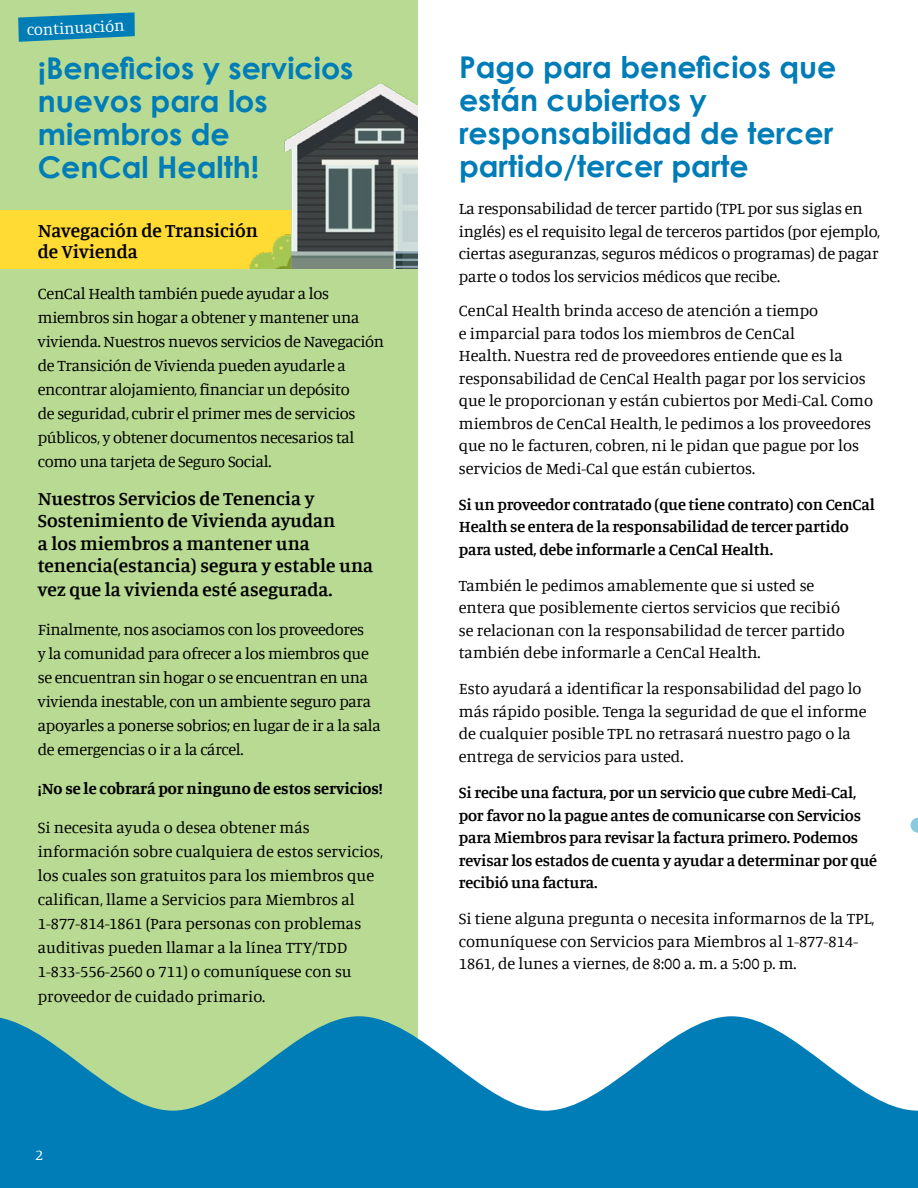
<style>
.page{position:relative;width:918px;height:1188px;background:#fff}
.page>*{position:absolute;margin:0;border:0;box-sizing:border-box;transform-origin:0 0}
.t1{font:700 30px/33px "Century Gothic";color:#007cb7}
.t2{font:600 19.5px/23px "Manuale";color:#000}
.t3{font:16.5px/22.5px "Manuale";color:#000}
.t4{font:16.5px/24px "Manuale";letter-spacing:-.02em;color:#000}
.t5{font:600 16.5px/22.5px "Manuale";letter-spacing:-.01em;color:#000}
.t6{font:700 16.5px "Manuale";color:#000}
.t7{font:16.5px "Manuale";color:#fff}
.t8{font:15px "Manuale";color:#fff}
</style>
<div class="page">
<svg style="left:910px;top:817px;width:8px;height:16px"></svg>
<div style="left:0;top:0;width:417px;height:1188px;background:#b8da92"></div>
<svg style="left:18px;top:12px;width:117px;height:30px"></svg>
<div style="left:0;top:210px;width:293px;height:58px;background:#ffdb33"></div>
<img style="left:249px;top:83px;width:168px;height:185px">
<svg style="left:0;top:1016px;width:918px;height:172px;fill:#007db7"></svg>
<p class="t7" style="left:26px;top:19px;width:99px;rotate:-2deg">continuación</p>
<h1 class="t1" style="left:38px;top:50px;width:317px">¡Beneficios y servicios nuevos para los miembros de<br>CenCal Health!</h1>
<p class="t2" style="left:38px;top:219px;width:222px;line-height:21px">Navegación de Transición de Vivienda</p>
<p class="t4" style="left:38px;top:281px;width:348px">CenCal Health también puede ayudar a los miembros sin hogar a obtener y mantener una vivienda. Nuestros nuevos servicios de Navegación de Transición de Vivienda pueden ayudarle a encontrar alojamiento, financiar un depósito<br>de seguridad, cubrir el primer mes de servicios públicos, y obtener documentos necesarios tal como una tarjeta de Seguro Social.</p>
<p class="t2" style="left:38px;top:486px;width:337px">Nuestros Servicios de Tenencia y Sostenimiento de Vivienda ayudan<br>a los miembros a mantener una tenencia(estancia) segura y estable una vez que la vivienda esté asegurada.</p>
<p class="t4" style="left:38px;top:617px;width:345px">Finalmente, nos asociamos con los proveedores<br>y la comunidad para ofrecer a los miembros que se encuentran sin hogar o se encuentran en una vivienda inestable, con un ambiente seguro para apoyarles a ponerse sobrios; en lugar de ir a la sala de emergencias o ir a la cárcel.</p>
<p class="t6" style="left:38px;top:778px;width:347px">¡No se le cobrará por ninguno de estos servicios!</p>
<p class="t3" style="left:38px;top:815px;width:347px;line-height:24px">Si necesita ayuda o desea obtener más información sobre cualquiera de estos servicios, los cuales son gratuitos para los miembros que califican, llame a Servicios para Miembros al 1-877-814-1861 (Para personas con problemas auditivas pueden llamar a la línea TTY/TDD 1-833-556-2560 o 711) o comuníquese con su proveedor de cuidado primario.</p>
<p class="t8" style="left:35px;top:1145px;width:9px">2</p>
<h1 class="t1" style="left:459px;top:50px;width:379px">Pago para beneficios que están cubiertos y responsabilidad de tercer partido/tercer parte</h1>
<p class="t3" style="left:459px;top:197px;width:423px">La responsabilidad de tercer partido (TPL por sus siglas en inglés) es el requisito legal de terceros partidos (por ejemplo, ciertas aseguranzas, seguros médicos o programas) de pagar parte o todos los servicios médicos que recibe.</p>
<p class="t3" style="left:459px;top:299px;width:416px">CenCal Health brinda acceso de atención a tiempo<br>e imparcial para todos los miembros de CenCal<br>Health. Nuestra red de proveedores entiende que es la responsabilidad de CenCal Health pagar por los servicios que le proporcionan y están cubiertos por Medi-Cal. Como miembros de CenCal Health, le pedimos a los proveedores que no le facturen, cobren, ni le pidan que pague por los servicios de Medi-Cal que están cubiertos.</p>
<p class="t5" style="left:459px;top:493px;width:418px">Si un proveedor contratado (que tiene contrato) con CenCal<br>Health se entera de la responsabilidad de tercer partido para usted, debe informarle a CenCal Health.</p>
<p class="t3" style="left:459px;top:574px;width:388px">También le pedimos amablemente que si usted se entera que posiblemente ciertos servicios que recibió se relacionan con la responsabilidad de tercer partido también debe informarle a CenCal Health.</p>
<p class="t3" style="left:459px;top:677px;width:409px">Esto ayudará a identificar la responsabilidad del pago lo más rápido posible. Tenga la seguridad de que el informe de cualquier posible TPL no retrasará nuestro pago o la entrega de servicios para usted.</p>
<p class="t5" style="left:459px;top:781px;width:420px">Si recibe una factura, por un servicio que cubre Medi-Cal, por favor no la pague antes de comunicarse con Servicios para Miembros para revisar la factura primero. Podemos revisar los estados de cuenta y ayudar a determinar por qué recibió una factura.</p>
<p class="t3" style="left:459px;top:907px;width:417px">Si tiene alguna pregunta o necesita informarnos de la TPL, comuníquese con Servicios para Miembros al 1-877-814-<br>1861, de lunes a viernes, de 8:00 a. m. a 5:00 p. m.</p>
</div>
